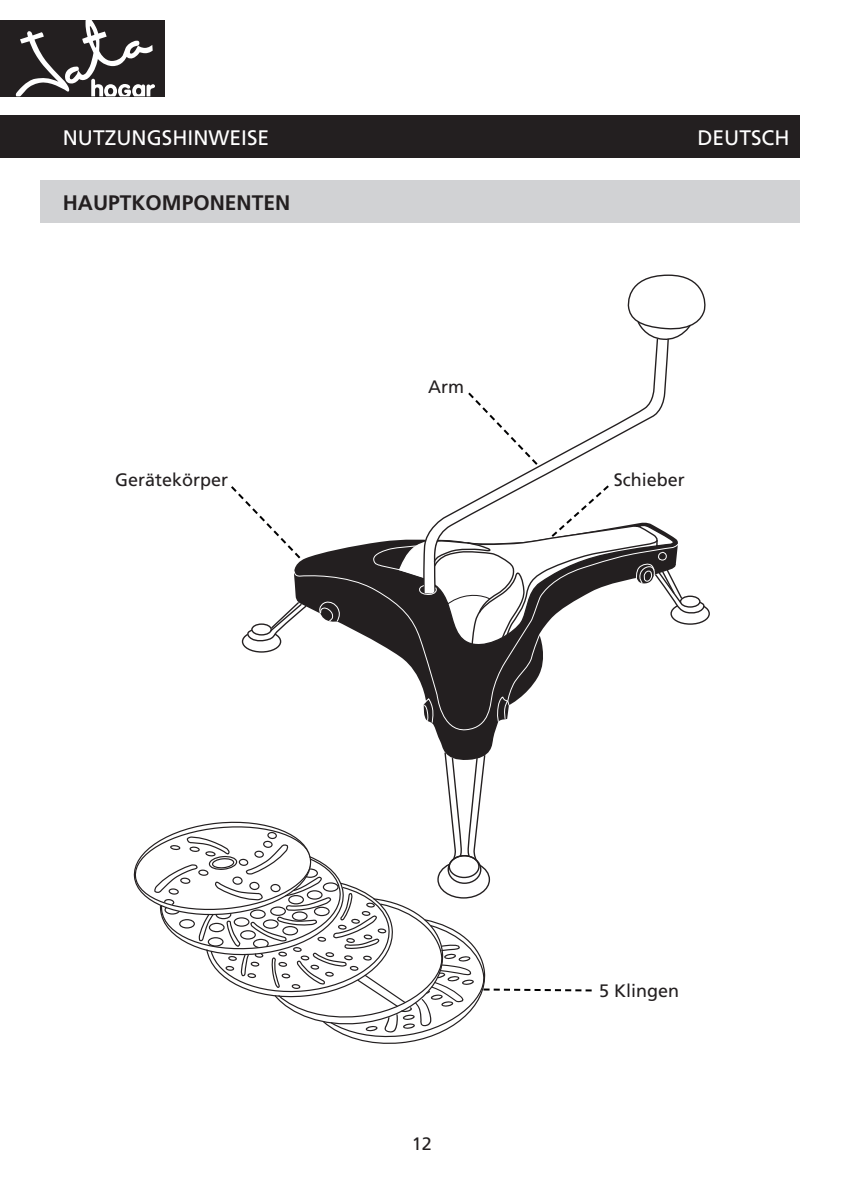
<style>
.page{position:relative;width:848px;height:1199px;background:#fff}
.page>*{position:absolute;margin:0;border:0;box-sizing:border-box;transform-origin:0 0}
.t1{font:21px "Frutiger";color:#fff}
.t2{font:700 21px "Frutiger";color:#231f20}
.t3{font:18px "Frutiger";color:#231f20}
</style>
<div class="page">
<div style="left:0;top:20px;width:164px;height:76px;background:#231f20"></div>
<svg style="left:16px;top:20px;width:139px;height:76px"></svg>
<div style="left:0;top:115px;width:800px;height:43px;background:#231f20"></div>
<div style="left:40px;top:180px;width:760px;height:43px;background:#d1d2d4"></div>
<svg style="left:436px;top:731px;width:59px;height:20px"></svg>
<svg style="left:241px;top:607px;width:52px;height:46px"></svg>
<svg style="left:293px;top:543px;width:205px;height:188px"></svg>
<svg style="left:319px;top:600px;width:22px;height:22px"></svg>
<svg style="left:507px;top:342px;width:162px;height:141px"></svg>
<svg style="left:627px;top:274px;width:79px;height:68px"></svg>
<svg style="left:133px;top:751px;width:459px;height:293px"></svg>
<svg style="left:231px;top:486px;width:71px;height:74px"></svg>
<svg style="left:468px;top:390px;width:72px;height:77px"></svg>
<svg style="left:373px;top:483px;width:337px;height:240px"></svg>
<p class="t1" style="left:63px;top:125px;width:208px">NUTZUNGSHINWEISE</p>
<p class="t1" style="left:697px;top:125px;width:94px">DEUTSCH</p>
<p class="t2" style="left:63px;top:190px;width:229px">HAUPTKOMPONENTEN</p>
<p class="t3" style="left:115px;top:469px;width:115px">Gerätekörper</p>
<p class="t3" style="left:428px;top:375px;width:37px">Arm</p>
<p class="t3" style="left:614px;top:469px;width:73px">Schieber</p>
<p class="t3" style="left:412px;top:1132px;width:22px">12</p>
<p class="t3" style="left:599px;top:979px;width:82px">5 Klingen</p>
</div>
